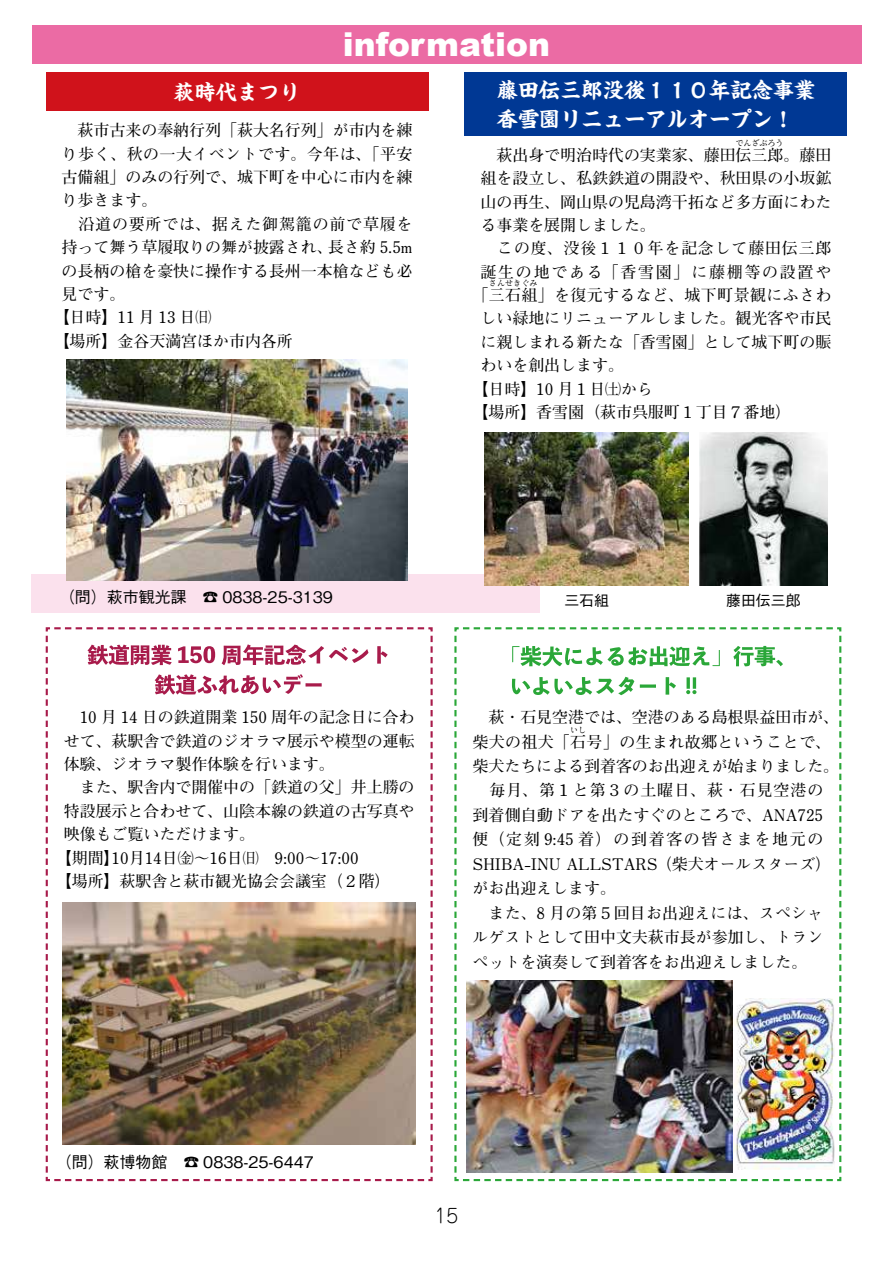
<style>
.page{position:relative;width:893px;height:1263px;background:#fff}
.page>*{position:absolute;margin:0;border:0;box-sizing:border-box;transform-origin:0 0}
.t1{font:900 33px "Arial";color:#fff}
.t2{font:700 21.3px/29.7px "Kaisho MCBK1 Pro De";color:#fff}
.t3{font:300 19.2px "Jun 101 Pro";color:#000}
.t4{font:700 15.9px/24.5px "Futo Min A101 Pro";color:#000}
.t5{font:700 15.9px "Futo Min A101 Pro";letter-spacing:.055em;color:#000}
.t6{font:500 15.9px "Gothic BBB Pro";color:#000}
.t7{font:700 15.9px "Futo Min A101 Pro";letter-spacing:.03em;color:#000}
.t8{font:700 15.9px "Futo Min A101 Pro";letter-spacing:.025em;color:#000}
.t9{font:700 15.9px "Futo Min A101 Pro";letter-spacing:.11em;color:#000}
.t10{font:500 14.85px "Gothic BBB Pro";color:#000}
.t11{font:700 7.95px "Futo Min A101 Pro";color:#000}
</style>
<div class="page">
<div style="left:465px;top:73px;width:382px;height:63px;background:#003894"></div>
<div style="left:46px;top:73px;width:382px;height:38px;background:#d0121b"></div>
<div style="left:32px;top:25px;width:829px;height:39px;background:#eb6ba4"></div>
<div style="left:32px;top:575px;width:508px;height:38px;background:#fbe1ed"></div>
<img style="left:485px;top:432px;width:204px;height:153px">
<img style="left:700px;top:432px;width:127px;height:153px">
<img style="left:67px;top:359px;width:340px;height:221px">
<img style="left:45px;top:627px;width:388px;height:555px">
<svg style="left:454px;top:627px;width:388px;height:555px"></svg>
<img style="left:466px;top:980px;width:267px;height:192px">
<h1 class="t1" style="left:343px;top:20px;width:209px">information</h1>
<h2 class="t2" style="left:173px;top:74px;width:129px">萩時代まつり</h2>
<p class="t4" style="left:62px;top:116px;width:352px">　萩市古来の奉納行列「萩大名行列」が市内を練</p>
<p class="t7" style="left:62px;top:141px;width:352px">り歩く、秋の一大イベントです。今年は、「平安</p>
<p class="t4" style="left:62px;top:163px;width:352px">古備組」のみの行列で、城下町を中心に市内を練</p>
<p class="t4" style="left:62px;top:186px;width:97px">り歩きます。</p>
<p class="t5" style="left:62px;top:211px;width:352px">　沿道の要所では、据えた御駕籠の前で草履を</p>
<p class="t4" style="left:328px;top:233px;width:86px">長さ約 5.5m</p>
<p class="t4" style="left:62px;top:233px;width:273px">持って舞う草履取りの舞が披露され、</p>
<p class="t4" style="left:62px;top:256px;width:352px">の長柄の槍を豪快に操作する長州一本槍なども必</p>
<p class="t4" style="left:62px;top:280px;width:65px">見です。</p>
<p class="t4" style="left:54px;top:303px;width:159px">【日時】11 月 13 日㈰</p>
<p class="t4" style="left:54px;top:327px;width:241px">【場所】金谷天満宮ほか市内各所</p>
<h2 class="t2" style="left:496px;top:72px;width:320px">藤田伝三郎没後１１０年記念事業香雪園リニューアルオープン!</h2>
<p class="t11" style="left:736px;top:137px;width:49px">でんざぶろう</p>
<p class="t4" style="left:480px;top:164px;width:352px">組を設立し、私鉄鉄道の開設や、秋田県の小坂鉱</p>
<p class="t4" style="left:480px;top:187px;width:352px">山の再生、岡山県の児島湾干拓など多方面にわた</p>
<p class="t4" style="left:480px;top:211px;width:177px">る事業を展開しました。</p>
<p class="t5" style="left:480px;top:236px;width:352px">　この度、没後１１０年を記念して藤田伝三郎</p>
<p class="t9" style="left:480px;top:259px;width:352px">誕生の地である「香雪園」に藤棚等の設置や</p>
<p class="t8" style="left:473px;top:283px;width:360px">「三石組」を復元するなど、城下町景観にふさわ</p>
<p class="t4" style="left:480px;top:141px;width:352px">　萩出身で明治時代の実業家、藤田伝三郎。藤田</p>
<p class="t11" style="left:489px;top:277px;width:50px">さんせきぐみ</p>
<p class="t4" style="left:480px;top:304px;width:352px">しい緑地にリニューアルしました。観光客や市民</p>
<p class="t4" style="left:480px;top:328px;width:352px">に親しまれる新たな「香雪園」として城下町の賑</p>
<p class="t4" style="left:480px;top:351px;width:145px">わいを創出します。</p>
<p class="t4" style="left:472px;top:374px;width:182px">【日時】10 月１日㈯から</p>
<p class="t4" style="left:472px;top:398px;width:320px">【場所】香雪園（萩市呉服町１丁目７番地(</p>
<p class="t6" style="left:59px;top:584px;width:275px">（問）萩市観光課　☎ 0838-25-3139</p>
<p class="t4" style="left:64px;top:703px;width:352px">　10 月 14 日の鉄道開業 150 周年の記念日に合わ</p>
<p class="t4" style="left:64px;top:726px;width:352px">せて、萩駅舎で鉄道のジオラマ展示や模型の運転</p>
<p class="t4" style="left:64px;top:750px;width:273px">体験、ジオラマ製作体験を行います。</p>
<p class="t4" style="left:64px;top:773px;width:352px">　また、駅舎内で開催中の「鉄道の父」井上勝の</p>
<p class="t4" style="left:64px;top:797px;width:352px">特設展示と合わせて、山陰本線の鉄道の古写真や</p>
<p class="t4" style="left:64px;top:820px;width:193px">映像もご覧いただけます。</p>
<p class="t4" style="left:275px;top:843px;width:86px">9:00〜17:00</p>
<p class="t4" style="left:56px;top:844px;width:336px;line-height:23.4px">【期間】<br>【場所】萩駅舎と萩市観光協会会議室（２階(</p>
<p class="t4" style="left:112px;top:843px;width:149px">10月14日㈮～16日㈰</p>
<p class="t10" style="left:564px;top:588px;width:46px">三石組</p>
<p class="t10" style="left:726px;top:588px;width:76px">藤田伝三郎</p>
<p class="t4" style="left:472px;top:703px;width:368px">　萩・石見空港では、空港のある島根県益田市が、柴犬の祖犬「石号」の生まれ故郷ということで、</p>
<p class="t11" style="left:570px;top:723px;width:17px">いし</p>
<p class="t4" style="left:472px;top:752px;width:368px">柴犬たちによる到着客のお出迎えが始まりました。　毎月、第１と第３の土曜日、萩・石見空港の到着側自動ドアを出たすぐのところで、ANA725便（定刻 9:45 着）の到着客の皆さまを地元の<br>SHIBA-INU ALLSTARS（柴犬オールスターズ(がお出迎えします。<br>　また、8 月の第５回目お出迎えには、スペシャルゲストとして田中文夫萩市長が参加し、トランペットを演奏して到着客をお出迎えしました。</p>
<p class="t6" style="left:56px;top:1149px;width:113px">（問）萩博物館</p>
<p class="t6" style="left:183px;top:1149px;width:132px">☎ 0838-25-6447</p>
<p class="t3" style="left:434px;top:1201px;width:26px">15</p>
</div>
